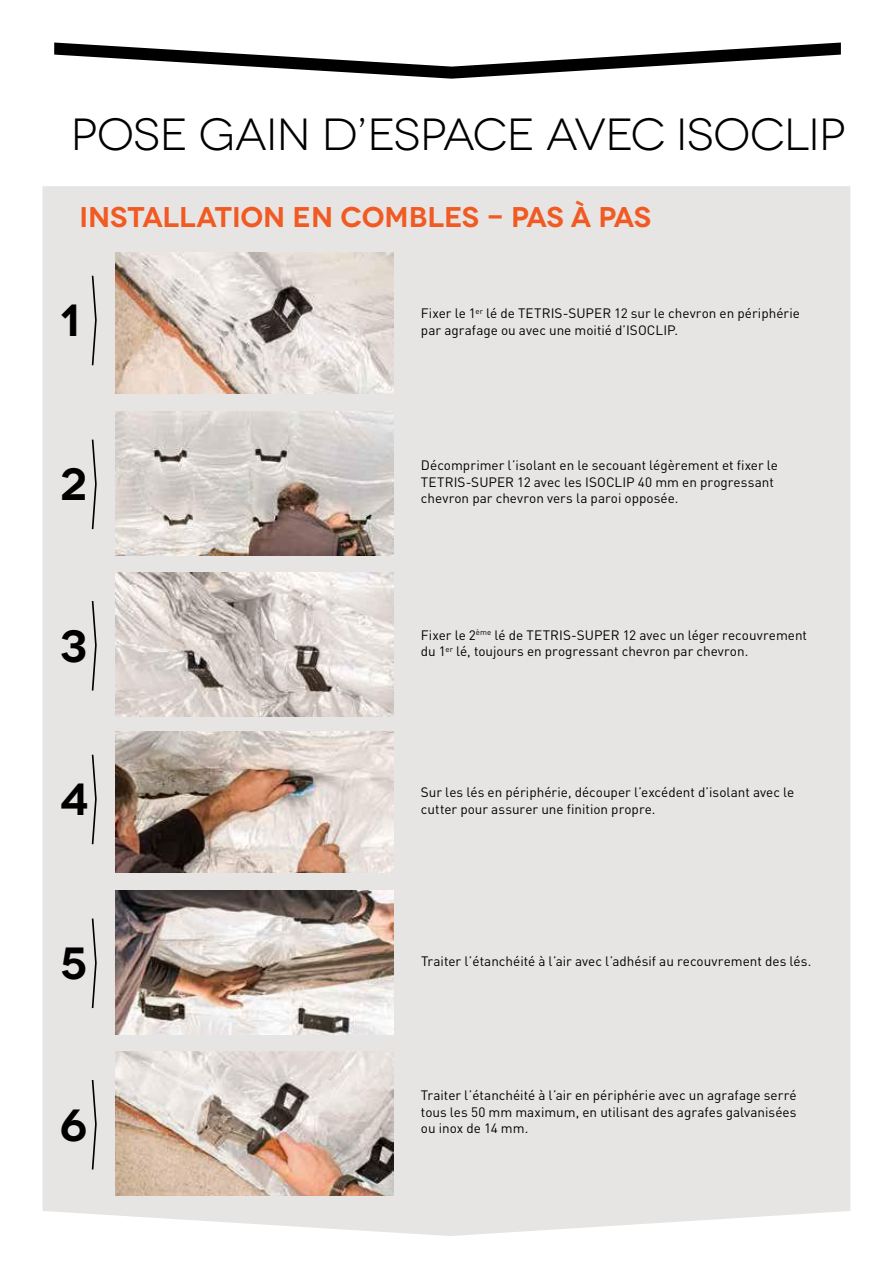
<style>
.page{position:relative;width:893px;height:1263px;background:#fff}
.page>*{position:absolute;margin:0;border:0;box-sizing:border-box;transform-origin:0 0}
.t1{font:45px "Novecentowide";letter-spacing:-.015em;color:#000}
.t2{font:600 45px "Novecentowide";color:#000}
.t3{font:600 28.5px "Novecentowide";letter-spacing:-.005em;color:#f15a22}
.t4{font:13.5px/16.5px "DIN";color:#000}
</style>
<div class="page">
<div style="left:43px;top:186px;width:807px;height:1050px;background:#e7e5e4"></div>
<svg style="left:54px;top:43px;width:787px;height:36px"></svg>
<svg style="left:92px;top:276px;width:5px;height:89px"></svg>
<svg style="left:92px;top:755px;width:5px;height:89px"></svg>
<svg style="left:92px;top:440px;width:5px;height:89px"></svg>
<svg style="left:92px;top:918px;width:5px;height:90px"></svg>
<svg style="left:92px;top:601px;width:5px;height:89px"></svg>
<svg style="left:92px;top:1080px;width:5px;height:89px"></svg>
<img style="left:116px;top:411px;width:277px;height:144px">
<img style="left:116px;top:890px;width:277px;height:144px">
<img style="left:116px;top:573px;width:277px;height:144px">
<img style="left:116px;top:1052px;width:277px;height:144px">
<img style="left:116px;top:253px;width:277px;height:141px">
<img style="left:116px;top:732px;width:277px;height:140px">
<h1 class="t1" style="left:71px;top:108px;width:776px">POSE GAIN D’ESPACE AVEC ISOCLIP</h1>
<h2 class="t3" style="left:79px;top:199px;width:573px">INSTALLATION EN COMBLES - PAS À PAS</h2>
<h1 class="t2" style="left:60px;top:293px;width:22px">1</h1>
<h1 class="t2" style="left:60px;top:457px;width:28px">2</h1>
<h1 class="t2" style="left:60px;top:618px;width:29px">3</h1>
<h1 class="t2" style="left:60px;top:772px;width:31px">4</h1>
<h1 class="t2" style="left:60px;top:936px;width:29px">5</h1>
<h1 class="t2" style="left:60px;top:1097px;width:29px">6</h1>
<p class="t4" style="left:421px;top:305px;width:381px">Fixer le 1<sup>er</sup> lé de TETRIS-SUPER 12 sur le chevron en périphérie par agrafage ou avec une moitié d’ISOCLIP.</p>
<p class="t4" style="left:421px;top:457px;width:359px">Décomprimer l’isolant en le secouant légèrement et fixer le<br>TETRIS-SUPER 12 avec les ISOCLIP 40 mm en progressant chevron par chevron vers la paroi opposée.</p>
<p class="t4" style="left:421px;top:626px;width:388px">Fixer le 2<sup>ème</sup> lé de TETRIS-SUPER 12 avec un léger recouvrement du 1<sup>er</sup> lé, toujours en progressant chevron par chevron.</p>
<p class="t4" style="left:421px;top:784px;width:375px">Sur les lés en périphérie, découper l’excédent d’isolant avec le cutter pour assurer une finition propre.</p>
<p class="t4" style="left:421px;top:952px;width:392px">Traiter l’étanchéité à l’air avec l’adhésif au recouvrement des lés.</p>
<p class="t4" style="left:421px;top:1087px;width:377px;text-align:justify">Traiter l’étanchéité à l’air en périphérie avec un agrafage serré tous les 50 mm maximum, en utilisant des agrafes galvanisées ou inox de 14 mm.</p>
</div>
